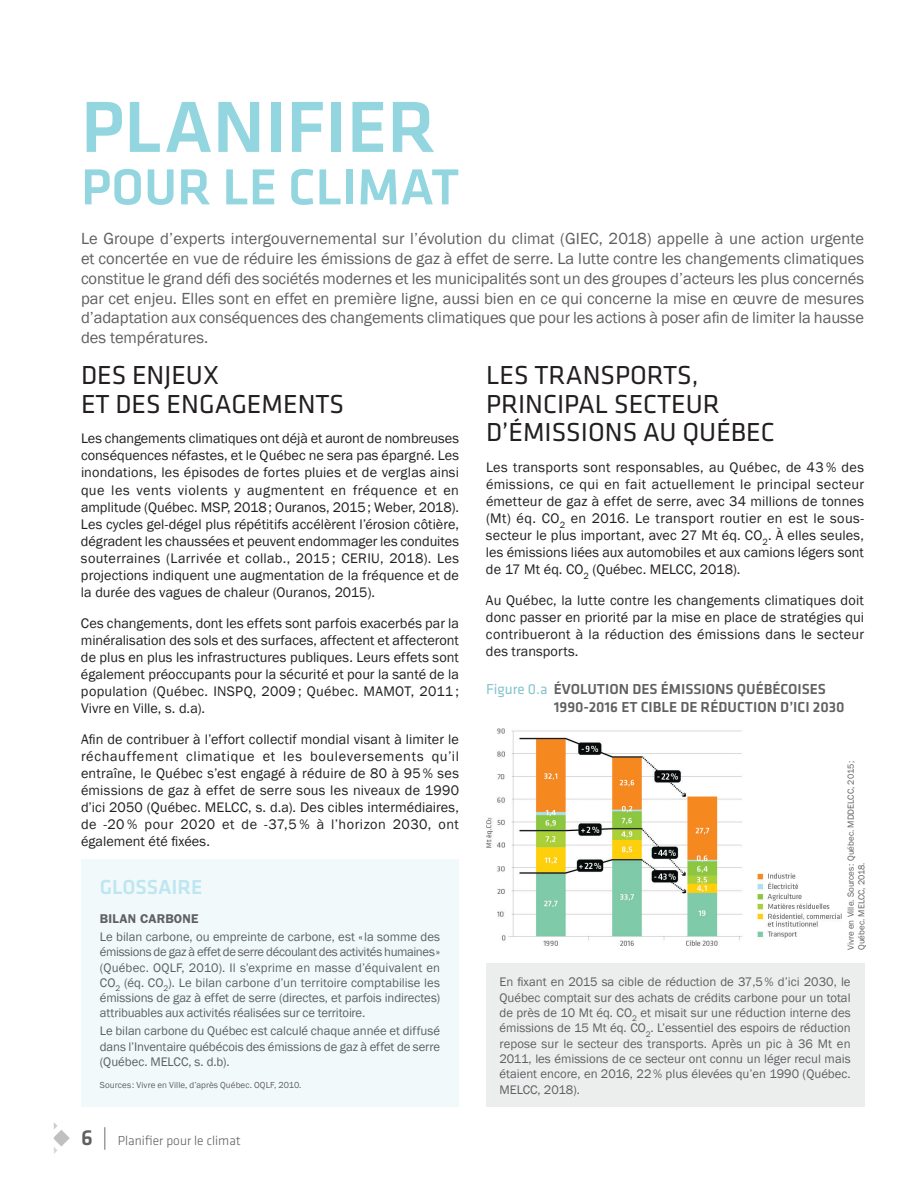
<style>
.page{position:relative;width:918px;height:1188px;background:#fff}
.page>*{position:absolute;margin:0;border:0;box-sizing:border-box;transform-origin:0 0}
.t1{font:500 75px "Klavika Basic";color:#93d6e0}
.t2{font:500 52.5px "Klavika Basic";color:#93d6e0}
.t3{font:27px/28.5px "Klavika Basic";color:#231f20}
.t4{font:500 21px "Klavika Basic";color:#bee6f1}
.t5{font:16.5px/19.8px "Franklin Gothic";letter-spacing:-.005em;color:#5f6062;text-align:justify}
.t6{font:500 15px/18px "Klavika Basic";color:#5f6062}
.t7{font:14.25px/17.1px "Franklin Gothic";letter-spacing:.01em;color:#231f20;text-align:justify}
.t8{font:300 13.5px "Klavika Basic";color:#5f6062}
.t9{font:12.75px/15.3px "Franklin Gothic";letter-spacing:-.005em;color:#5f6062;text-align:justify}
.t10{font:600 12.75px "Franklin Gothic";letter-spacing:.015em;color:#5f6062}
.t11{font:9px/10.8px "Franklin Gothic";color:#5f6062}
.s1{font-weight:400;color:#86c4cd}
.s2{font-weight:500;font-size:22.5px}
.s3{font-size:22.5px}
</style>
<div class="page">
<svg style="left:54px;top:1122px;width:16px;height:32px"></svg>
<img style="left:486px;top:728px;width:356px;height:218px">
<div style="left:486px;top:964px;width:378px;height:143px;background:#eceded"></div>
<div style="left:81px;top:860px;width:378px;height:247px;background:#f1f9fb"></div>
<h1 class="t1" style="left:81px;top:76px;width:356px">PLANIFIER</h1>
<h2 class="t2" style="left:81px;top:151px;width:380px">POUR LE CLIMAT</h2>
<p class="t5" style="left:81px;top:229px;width:785px">Le Groupe d’experts intergouvernemental sur l’évolution du climat (GIEC, 2018) appelle à une action urgente et concertée en vue de réduire les émissions de gaz à effet de serre. La lutte contre les changements climatiques constitue le grand défi des sociétés modernes et les municipalités sont un des groupes d’acteurs les plus concernés par cet enjeu. Elles sont en effet en première ligne, aussi bien en ce qui concerne la mise en œuvre de mesures d’adaptation aux conséquences des changements climatiques que pour les actions à poser afin de limiter la hausse des températures.</p>
<h3 class="t3" style="left:81px;top:360px;width:265px">DES ENJEUX<br>ET DES ENGAGEMENTS</h3>
<p class="t7" style="left:81px;top:430px;width:380px">Les changements climatiques ont déjà et auront de nombreuses conséquences néfastes, et le Québec ne sera pas épargné. Les inondations, les épisodes de fortes pluies et de verglas ainsi que les vents violents y augmentent en fréquence et en amplitude (Québec. MSP, 2018; Ouranos, 2015; Weber, 2018).<br>Les cycles gel-dégel plus répétitifs accélèrent l’érosion côtière, dégradent les chaussées et peuvent endommager les conduites souterraines (Larrivée et collab., 2015 ; CERIU, 2018). Les projections indiquent une augmentation de la fréquence et de la durée des vagues de chaleur (Ouranos, 2015).</p>
<p class="t7" style="left:81px;top:615px;width:380px">Ces changements, dont les effets sont parfois exacerbés par la minéralisation des sols et des surfaces, affectent et affecteront de plus en plus les infrastructures publiques. Leurs effets sont également préoccupants pour la sécurité et pour la santé de la population (Québec. INSPQ, 2009 ; Québec. MAMOT, 2011 ; Vivre en Ville, s. d.a).</p>
<p class="t7" style="left:81px;top:731px;width:380px">Afin de contribuer à l’effort collectif mondial visant à limiter le réchauffement climatique et les bouleversements qu’il entraîne, le Québec s’est engagé à réduire de 80 à 95 % ses émissions de gaz à effet de serre sous les niveaux de 1990 d’ici 2050 (Québec. MELCC, s. d.a). Des cibles intermédiaires, de -20 % pour 2020 et de -37,5 % à l’horizon 2030, ont également été fixées.</p>
<h3 class="t4" style="left:100px;top:873px;width:104px">GLOSSAIRE</h3>
<p class="t10" style="left:100px;top:911px;width:100px">BILAN CARBONE</p>
<p class="t9" style="left:100px;top:929px;width:342px">Le bilan carbone, ou empreinte de carbone, est «la somme des émissions de gaz à effet de serre découlant des activités humaines» (Québec. OQLF, 2010). Il s’exprime en masse d’équivalent en CO<sub>2</sub> (éq. CO<sub>2</sub>). Le bilan carbone d’un territoire comptabilise les émissions de gaz à effet de serre (directes, et parfois indirectes) attribuables aux activités réalisées sur ce territoire.</p>
<p class="t9" style="left:100px;top:1024px;width:342px">Le bilan carbone du Québec est calculé chaque année et diffusé dans l’Inventaire québécois des émissions de gaz à effet de serre (Québec. MELCC, s. d.b).</p>
<p class="t11" style="left:100px;top:1080px;width:203px">Sources: Vivre en Ville, d’après Québec. OQLF, 2010.</p>
<h3 class="t3" style="left:486px;top:360px;width:290px">LES TRANSPORTS,<br>PRINCIPAL SECTEUR<br>D’ÉMISSIONS AU QUÉBEC</h3>
<p class="t7" style="left:486px;top:459px;width:380px">Les transports sont responsables, au Québec, de 43 % des émissions, ce qui en fait actuellement le principal secteur émetteur de gaz à effet de serre, avec 34 millions de tonnes (Mt) éq. CO<sub>2</sub> en 2016. Le transport routier en est le sous&shy;secteur le plus important, avec 27 Mt éq. CO<sub>2</sub>. À elles seules, les émissions liées aux automobiles et aux camions légers sont de 17 Mt éq. CO<sub>2</sub> (Québec. MELCC, 2018).</p>
<p class="t7" style="left:486px;top:592px;width:380px">Au Québec, la lutte contre les changements climatiques doit donc passer en priorité par la mise en place de stratégies qui contribueront à la réduction des émissions dans le secteur des transports.</p>
<p class="t6" style="left:554px;top:679px;width:292px;text-indent:-68px"><span class="s1">Figure 0.a</span> ÉVOLUTION DES ÉMISSIONS QUÉBÉCOISES<br>1990-2016 ET CIBLE DE RÉDUCTION D’ICI 2030</p>
<p class="t11" style="left:846px;top:950px;width:191px;rotate:-90deg">Vivre en Ville. Sources : Québec. MDDELCC, 2015;<br>Québec. MELCC, 2018.</p>
<p class="t9" style="left:499px;top:975px;width:353px">En fixant en 2015 sa cible de réduction de 37,5% d’ici 2030, le Québec comptait sur des achats de crédits carbone pour un total de près de 10 Mt éq. CO<sub>2</sub> et misait sur une réduction interne des émissions de 15 Mt éq. CO<sub>2</sub>. L’essentiel des espoirs de réduction repose sur le secteur des transports. Après un pic à 36 Mt en 2011, les émissions de ce secteur ont connu un léger recul mais étaient encore, en 2016, 22% plus élevées qu’en 1990 (Québec.<br>MELCC, 2018).</p>
<p class="t8" style="left:81px;top:1132px;width:161px"><span class="s2">6</span> <span class="s3">|</span> Planifier pour le climat</p>
</div>
